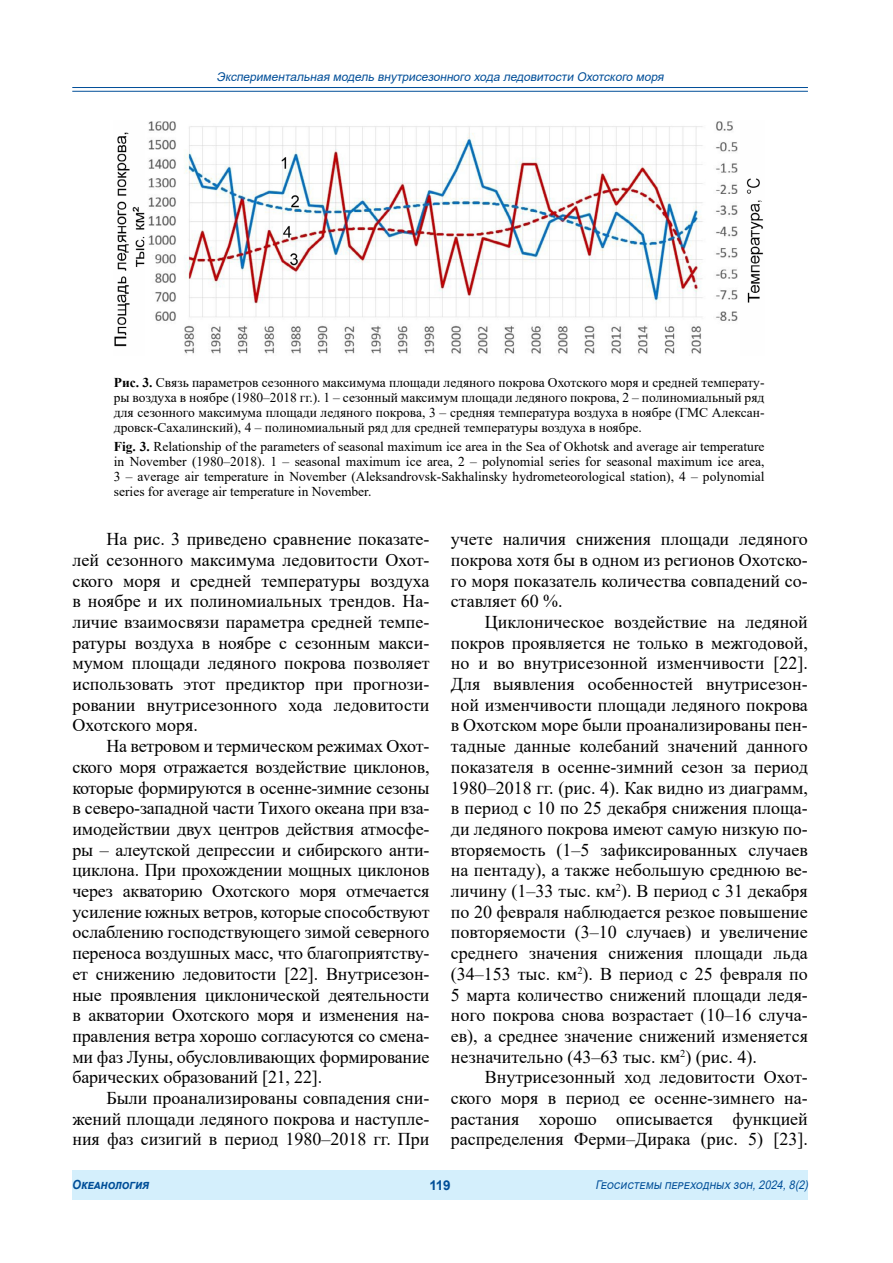
<style>
.page{position:relative;width:893px;height:1263px;background:#fff}
.page>*{position:absolute;margin:0;border:0;box-sizing:border-box;transform-origin:0 0}
.t1{font:18px/20.7px "Times New Roman";color:#000;text-align:justify}
.t2{font:13.5px/15px "Times New Roman";color:#000;text-align:justify}
.t3{font:700 13.5px "Arial";color:#004e98}
.t4{font:italic 700 12.6px "Arial";letter-spacing:-.005em;color:#004e98;scale:.9 1}
.t5{font:italic 12px "Arial";color:#004e98}
.t6{font:italic 12px "Arial";color:#004e98;scale:.9 1}
.s1{font-weight:700}
</style>
<div class="page">
<div style="left:72px;top:1170px;width:736px;height:30px;background:#d4effc"></div>
<hr style="left:72px;top:87px;width:736px;height:1px;background:#004e98">
<hr style="left:72px;top:91px;width:736px;height:1px;background:#004e98">
<img style="left:114px;top:121px;width:650px;height:233px">
<p class="t5" style="left:216px;top:69px;width:452px">Экспериментальная модель внутрисезонного хода ледовитости Охотского моря</p>
<p class="t2" style="left:114px;top:374px;width:652px"><span class="s1">Рис. 3.</span> Связь параметров сезонного максимума площади ледяного покрова Охотского моря и средней температу&shy;ры воздуха в ноябре (1980–2018 гг.). 1 – сезонный максимум площади ледяного покрова, 2 – полиномиальный ряд для сезонного максимума площади ледяного покрова, 3 – средняя температура воздуха в ноябре (ГМС Алексан&shy;дровск-Сахалинский), 4 – полиномиальный ряд для средней температуры воздуха в ноябре.</p>
<p class="t2" style="left:114px;top:439px;width:652px"><span class="s1">Fig. 3.</span> Relationship of the parameters of seasonal maximum ice area in the Sea of Okhotsk and average air temperature in November (1980–2018). 1 – seasonal maximum ice area, 2 – polynomial series for seasonal maximum ice area, 3 – average air temperature in November (Aleksandrovsk-Sakhalinsky hydrometeorological station), 4 – polynomial series for average air temperature in November.</p>
<p class="t1" style="left:451px;top:528px;width:359px">учете наличия снижения площади ледяного покрова хотя бы в одном из регионов Охотско&shy;го моря показатель количества совпадений со&shy;ставляет 60 %.</p>
<p class="t1" style="left:451px;top:611px;width:359px;text-indent:34px">Циклоническое воздействие на ледяной покров проявляется не только в межгодовой, но и во внутрисезонной изменчивости [22].<br>Для выявления особенностей внутрисезон&shy;ной изменчивости площади ледяного покрова в Охотском море были проанализированы пен&shy;тадные данные колебаний значений данного показателя в осенне-зимний сезон за период 1980–2018 гг. (рис. 4). Как видно из диаграмм, в период с 10 по 25 декабря снижения площа&shy;ди ледяного покрова имеют самую низкую по&shy;вторяемость (1–5 зафиксированных случаев на пентаду), а также небольшую среднюю ве&shy;личину (1–33 тыс. км<sup>2</sup>). В период с 31 декабря по 20 февраля наблюдается резкое повышение повторяемости (3–10 случаев) и увеличение среднего значения снижения площади льда (34–153 тыс. км<sup>2</sup>). В период с 25 февраля по 5 марта количество снижений площади ледя&shy;ного покрова снова возрастает (10–16 случа&shy;ев), а среднее значение снижений изменяется незначительно (43–63 тыс. км<sup>2</sup>) (рис. 4).</p>
<p class="t1" style="left:451px;top:1066px;width:359px;text-indent:34px">Внутрисезонный ход ледовитости Охот&shy;ского моря в период ее осенне-зимнего на&shy;растания хорошо описывается функцией распределения Ферми–Дирака (рис. 5) [23].</p>
<p class="t1" style="left:72px;top:528px;width:359px;text-indent:34px">На рис. 3 приведено сравнение показате&shy;лей сезонного максимума ледовитости Охот&shy;ского моря и средней температуры воздуха в ноябре и их полиномиальных трендов. На&shy;личие взаимосвязи параметра средней темпе&shy;ратуры воздуха в ноябре с сезонным макси&shy;мумом площади ледяного покрова позволяет использовать этот предиктор при прогнози&shy;ровании внутрисезонного хода ледовитости Охотского моря.</p>
<p class="t1" style="left:72px;top:735px;width:359px;text-indent:34px">На ветровом и термическом режимах Охот&shy;ского моря отражается воздействие циклонов, которые формируются в осенне-зимние сезоны в северо-западной части Тихого океана при вза&shy;имодействии двух центров действия атмосфе&shy;ры – алеутской депрессии и сибирского анти&shy;циклона. При прохождении мощных циклонов через акваторию Охотского моря отмечается усиление южных ветров, которые способствуют ослаблению господствующего зимой северного переноса воздушных масс, что благоприятству&shy;ет снижению ледовитости [22]. Внутрисезон&shy;ные проявления циклонической деятельности в акватории Охотского моря и изменения на&shy;правления ветра хорошо согласуются со смена&shy;ми фаз Луны, обусловливающих формирование барических образований [21, 22].</p>
<p class="t1" style="left:72px;top:1087px;width:359px;text-indent:34px">Были проанализированы совпадения сни&shy;жений площади ледяного покрова и наступле&shy;ния фаз сизигий в период 1980–2018 гг. При</p>
<p class="t4" style="left:72px;top:1176px;width:87px">Океанология</p>
<p class="t3" style="left:429px;top:1175px;width:23px">119</p>
<p class="t6" style="left:596px;top:1176px;width:241px">Геосистемы переходных зон,2024,8(2)</p>
</div>
